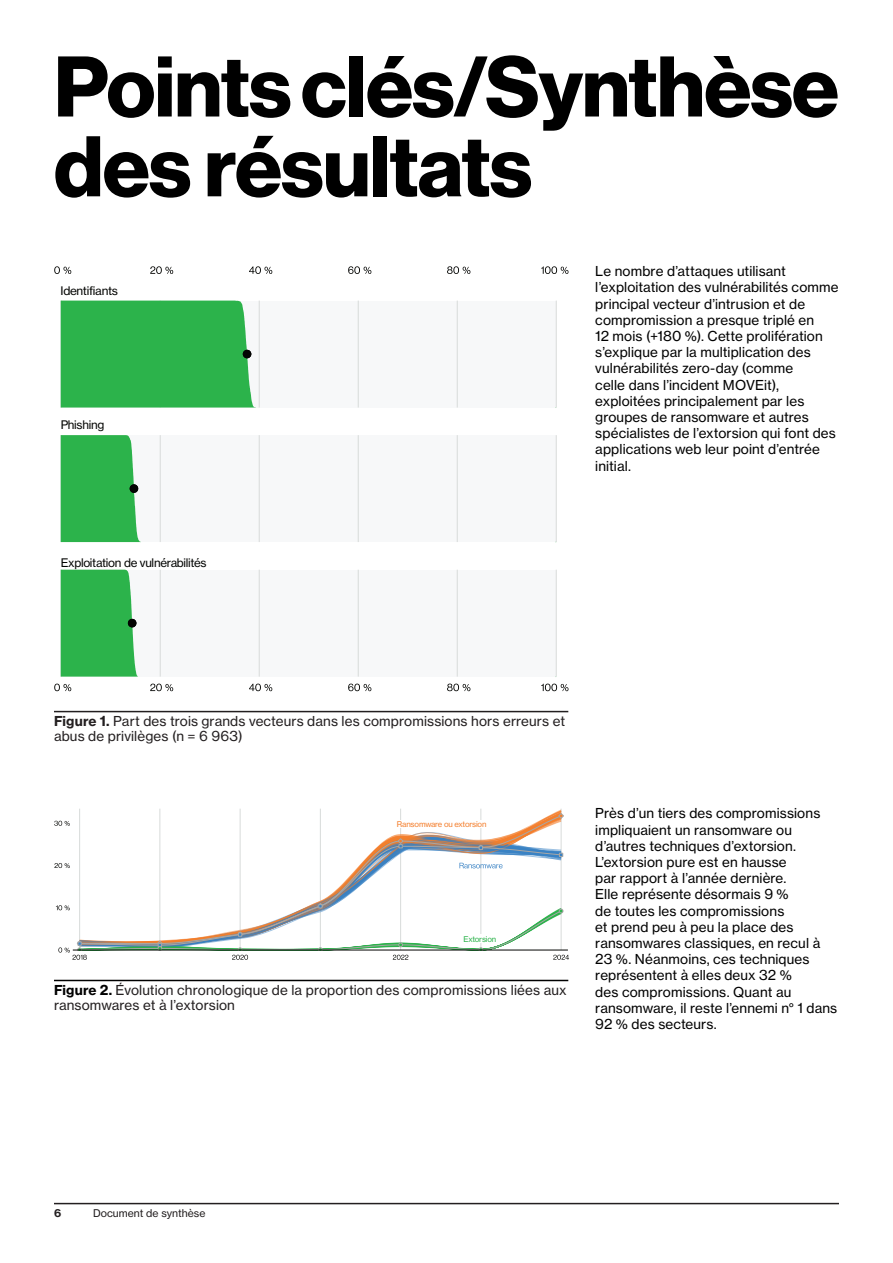
<style>
.page{position:relative;width:893px;height:1263px;background:#fff}
.page>*{position:absolute;margin:0;border:0;box-sizing:border-box;transform-origin:0 0}
.t1{font:700 84px/79.8px "Verizon NHGDS";letter-spacing:-.01em;color:#000}
.t2{font:13.5px/16.2px "Verizon NHGTX";letter-spacing:.01em;color:#000}
.t3{font:13.5px/15px "Verizon NHGTX";letter-spacing:.01em;color:#231f20}
.t4{font:13.05px "Verizon NHGTX";color:#252323}
.t5{font:11.7px "Verizon NHGTX";letter-spacing:-.025em;color:#040503}
.t6{font:10.5px "Verizon NHGTX";color:#231f20}
.t7{font:700 10.5px "Verizon NHGTX";color:#231f20}
.t8{font:7.8px "Verizon NHGTX";letter-spacing:-.025em;color:#f47f2d}
.t9{font:7.8px "Verizon NHGTX";letter-spacing:-.025em;color:#2cb34b}
.s1{font-weight:700}
.s2{font-weight:700;color:#000}
</style>
<div class="page">
<hr style="left:160px;top:809px;width:1px;height:141px;background:#d8dbda">
<hr style="left:320px;top:809px;width:1px;height:141px;background:#d8dbda">
<hr style="left:481px;top:809px;width:1px;height:141px;background:#d8dbda">
<hr style="left:79px;top:809px;width:1px;height:141px;background:#d8dbda">
<hr style="left:240px;top:809px;width:1px;height:141px;background:#d8dbda">
<hr style="left:400px;top:809px;width:1px;height:141px;background:#d8dbda">
<hr style="left:561px;top:809px;width:1px;height:141px;background:#d8dbda">
<svg style="left:159px;top:815px;width:403px;height:87px"></svg>
<svg style="left:397px;top:838px;width:7px;height:10px"></svg>
<svg style="left:477px;top:844px;width:7px;height:7px"></svg>
<svg style="left:558px;top:812px;width:6px;height:7px"></svg>
<svg style="left:559px;top:853px;width:4px;height:4px"></svg>
<svg style="left:459px;top:863px;width:44px;height:5px"></svg>
<div style="left:395px;top:820px;width:93px;height:8px;background:#fff"></div>
<svg style="left:54px;top:863px;width:16px;height:5px"></svg>
<svg style="left:54px;top:821px;width:16px;height:5px"></svg>
<svg style="left:56px;top:902px;width:513px;height:58px"></svg>
<hr style="left:556px;top:301px;width:1px;height:106px;background:#d8dbda">
<svg style="left:61px;top:301px;width:495px;height:106px"></svg>
<div style="left:244px;top:351px;width:7px;height:7px;background:#040503;border-radius:50%"></div>
<div style="left:243px;top:350px;width:8px;height:8px;border:2px solid #040503;border-radius:50%"></div>
<hr style="left:556px;top:435px;width:1px;height:107px;background:#d8dbda">
<svg style="left:61px;top:435px;width:495px;height:107px"></svg>
<div style="left:130px;top:485px;width:7px;height:7px;background:#040503;border-radius:50%"></div>
<div style="left:130px;top:484px;width:8px;height:9px;border:2px solid #040503;border-radius:50%"></div>
<hr style="left:556px;top:570px;width:1px;height:107px;background:#d8dbda">
<svg style="left:61px;top:570px;width:495px;height:107px"></svg>
<div style="left:129px;top:620px;width:7px;height:7px;background:#040503;border-radius:50%"></div>
<div style="left:128px;top:619px;width:8px;height:8px;border:2px solid #040503;border-radius:50%"></div>
<svg style="left:54px;top:266px;width:17px;height:8px"></svg>
<svg style="left:150px;top:266px;width:23px;height:8px"></svg>
<svg style="left:249px;top:266px;width:23px;height:8px"></svg>
<svg style="left:348px;top:266px;width:23px;height:8px"></svg>
<svg style="left:447px;top:266px;width:23px;height:8px"></svg>
<svg style="left:541px;top:266px;width:27px;height:8px"></svg>
<svg style="left:54px;top:684px;width:17px;height:7px"></svg>
<svg style="left:150px;top:684px;width:23px;height:7px"></svg>
<svg style="left:249px;top:684px;width:23px;height:7px"></svg>
<svg style="left:348px;top:684px;width:23px;height:7px"></svg>
<svg style="left:447px;top:684px;width:23px;height:7px"></svg>
<svg style="left:541px;top:684px;width:27px;height:7px"></svg>
<hr style="left:54px;top:711px;width:514px;height:1px;background:#231f20">
<hr style="left:54px;top:980px;width:514px;height:1px;background:#000">
<hr style="left:54px;top:1203px;width:785px;height:1px;background:#231f20">
<h1 class="t1" style="left:54px;top:45px;width:786px">Points clés/Synthèse des résultats</h1>
<p class="t5" style="left:61px;top:284px;width:59px">Identifiants</p>
<p class="t5" style="left:61px;top:418px;width:45px">Phishing</p>
<p class="t5" style="left:61px;top:555px;width:147px">Exploitation de vulnérabilités</p>
<p class="t2" style="left:595px;top:263px;width:245px">Le nombre d’attaques utilisant l’exploitation des vulnérabilités comme principal vecteur d’intrusion et de compromission a presque triplé en<br>12 mois (+180 %). Cette prolifération s’explique par la multiplication des vulnérabilités zero-day (comme<br>celle dans l’incident MOVEit), exploitées principalement par les groupes de ransomware et autres spécialistes de l’extorsion qui font des applications web leur point d’entrée initial.</p>
<p class="t3" style="left:54px;top:713px;width:513px"><span class="s1">Figure 1.</span> Part des trois grands vecteurs dans les compromissions hors erreurs et abus de privilèges (n = 6 963)</p>
<p class="t4" style="left:54px;top:717px;width:64px">(n=6,963)</p>
<p class="t8" style="left:397px;top:819px;width:91px">Ransomware ou extorsion</p>
<p class="t9" style="left:463px;top:934px;width:34px">Extorsion</p>
<p class="t3" style="left:54px;top:982px;width:514px"><span class="s2">Figure 2.</span> Évolution chronologique de la proportion des compromissions liées aux ransomwares et à l’extorsion</p>
<p class="t2" style="left:595px;top:805px;width:243px">Près d’un tiers des compromissions impliquaient un ransomware ou d’autres techniques d’extorsion.<br>L’extorsion pure est en hausse<br>par rapport à l’année dernière.<br>Elle représente désormais 9 %<br>de toutes les compromissions<br>et prend peu à peu la place des ransomwares classiques, en recul à<br>23 %. Néanmoins, ces techniques représentent à elles deux 32 %<br>des compromissions. Quant au ransomware, il reste l’ennemi n° 1 dans<br>92 % des secteurs.</p>
<p class="t7" style="left:54px;top:1207px;width:9px">6</p>
<p class="t6" style="left:93px;top:1207px;width:114px">Document de synthèse</p>
</div>
